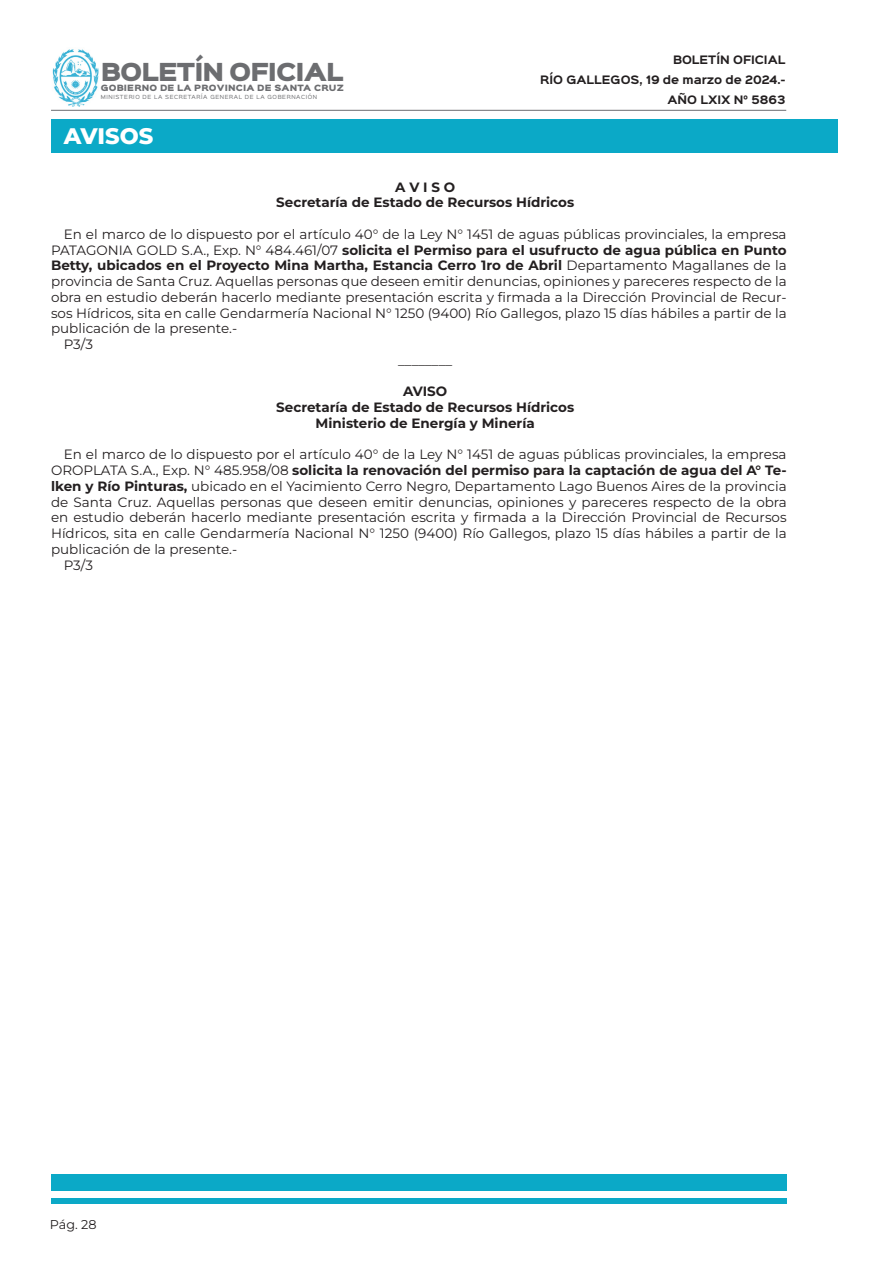
<style>
.page{position:relative;width:893px;height:1263px;background:#fff}
.page>*{position:absolute;margin:0;border:0;box-sizing:border-box;transform-origin:0 0}
.t1{font:800 22.5px "Montserrat";color:#fff}
.t2{font:22.35px "Sinkin Sans 900 X Black";letter-spacing:-.04em;color:#6c6d70}
.t3{font:13.5px/15.8px "Montserrat";color:#231f20;text-align:justify}
.t4{font:700 13.5px "Montserrat";color:#231f20}
.t5{font:12.75px "Montserrat";color:#231f20}
.t6{font:700 10.5px/20px "Sinkin Sans 700";color:#231f20;text-align:right}
.t7{font:7.8px "Sinkin Sans 900 X Black";letter-spacing:.02em;color:#6c6d70}
.t8{font:5.1px "Sinkin Sans 400";letter-spacing:.12em;color:#6c6d70}
.s1{font-weight:700}
</style>
<div class="page">
<img style="left:52px;top:49px;width:46px;height:57px">
<hr style="left:51px;top:110px;width:735px;height:1px;background:#6c6d70">
<div style="left:51px;top:119px;width:787px;height:33px;background:#0ba9c7"></div>
<div style="left:51px;top:1175px;width:736px;height:16px;background:#0ba9c7"></div>
<div style="left:51px;top:1198px;width:736px;height:5px;background:#0ba9c7"></div>
<h2 class="t2" style="left:101px;top:61px;width:244px">BOLETÍN OFICIAL</h2>
<p class="t7" style="left:101px;top:84px;width:245px">GOBIERNO DE LA PROVINCIA DE SANTA CRUZ</p>
<p class="t8" style="left:101px;top:93px;width:218px">MINISTERIO DE LA SECRETARÍA GENERAL DE LA GOBERNACIÓN</p>
<p class="t1" style="left:64px;top:121px;width:91px">AVISOS</p>
<p class="t6" style="left:540px;top:50px;width:247px">BOLETÍN OFICIAL<br>RÍO GALLEGOS, 19 de marzo de 2024.-<br>AÑO LXIX N° 5863</p>
<p class="t4" style="left:395px;top:177px;width:62px">A V I S O</p>
<p class="t4" style="left:276px;top:193px;width:299px">Secretaría de Estado de Recursos Hídricos</p>
<p class="t3" style="left:51px;top:226px;width:737px;text-indent:13px">En el marco de lo dispuesto por el artículo 40° de la Ley N° 1451 de aguas públicas provinciales, la empresa PATAGONIA GOLD S.A., Exp. N° 484.461/07 <span class="s1">solicita el Permiso para el usufructo de agua pública en Punto Betty, ubicados en el Proyecto Mina Martha, Estancia Cerro 1ro de Abril</span> Departamento Magallanes de la provincia de Santa Cruz. Aquellas personas que deseen emitir denuncias, opiniones y pareceres respecto de la obra en estudio deberán hacerlo mediante presentación escrita y firmada a la Dirección Provincial de Recur&shy;sos Hídricos, sita en calle Gendarmería Nacional N° 1250 (9400) Río Gallegos, plazo 15 días hábiles a partir de la publicación de la presente.-</p>
<p class="t3" style="left:64px;top:336px;width:31px">P3/3</p>
<p class="t3" style="left:398px;top:352px;width:55px">________</p>
<p class="t4" style="left:403px;top:382px;width:46px">AVISO</p>
<p class="t4" style="left:276px;top:398px;width:299px">Secretaría de Estado de Recursos Hídricos</p>
<p class="t4" style="left:316px;top:413px;width:221px">Ministerio de Energía y Minería</p>
<p class="t3" style="left:51px;top:446px;width:737px;text-indent:13px">En el marco de lo dispuesto por el artículo 40° de la Ley N° 1451 de aguas públicas provinciales, la empresa OROPLATA S.A., Exp. N° 485.958/08 <span class="s1">solicita la renovación del permiso para la captación de agua del A° Te&shy;lken y Río Pinturas,</span> ubicado en el Yacimiento Cerro Negro, Departamento Lago Buenos Aires de la provincia de Santa Cruz. Aquellas personas que deseen emitir denuncias, opiniones y pareceres respecto de la obra en estudio deberán hacerlo mediante presentación escrita y firmada a la Dirección Provincial de Recursos Hídricos, sita en calle Gendarmería Nacional N° 1250 (9400) Río Gallegos, plazo 15 días hábiles a partir de la publicación de la presente.-</p>
<p class="t3" style="left:64px;top:557px;width:31px">P3/3</p>
<p class="t5" style="left:50px;top:1215px;width:48px">Pág. 28</p>
</div>
